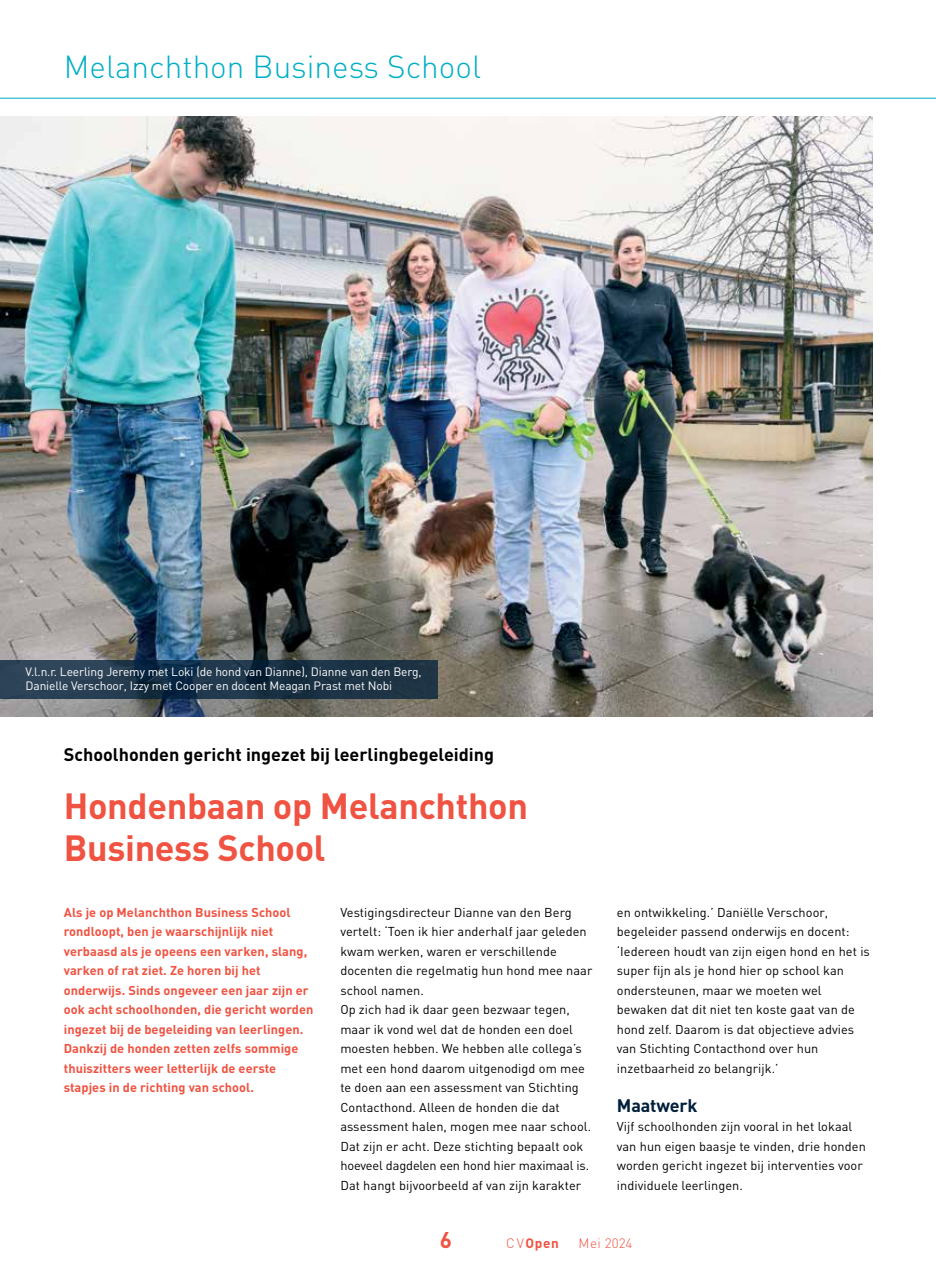
<style>
.page{position:relative;width:936px;height:1276px;background:#fff}
.page>*{position:absolute;margin:0;border:0;box-sizing:border-box;transform-origin:0 0}
.t1{font:700 36px/42px "DIN";letter-spacing:-.01em;color:#f05342}
.t2{font:300 31.5px "DIN";color:#00aec5}
.t3{font:700 22.5px "DIN";color:#f05342}
.t4{font:700 18px "DIN";color:#000}
.t5{font:700 18px "DIN";letter-spacing:-.01em;color:#001f3a}
.t6{font:300 13.5px "DIN";color:#f05342}
.t7{font:700 13.5px "DIN";color:#f05342}
.t8{font:12.75px/19.5px "DIN";letter-spacing:.005em;color:#000}
.t9{font:700 12.75px/19.5px "DIN";letter-spacing:.005em;color:#f05342}
.t10{font:12px/14.4px "DIN";letter-spacing:-.01em;color:#fff}
.s1{font-weight:300}
</style>
<div class="page">
<hr style="left:0;top:98px;width:935px;height:1px;background:#00aec5">
<img style="left:0;top:117px;width:872px;height:599px">
<svg style="left:0;top:660px;width:438px;height:39px;background:#1d3549"></svg>
<h2 class="t2" style="left:64px;top:47px;width:419px">Melanchthon Business School</h2>
<p class="t10" style="left:26px;top:664px;width:397px">V.l.n.r. Leerling Jeremy met Loki (de hond van Dianne), Dianne van den Berg,<br>Danielle Verschoor, Izzy met Cooper en docent Meagan Prast met Nobi</p>
<h3 class="t4" style="left:64px;top:742px;width:432px">Schoolhonden gericht ingezet bij leerlingbegeleiding</h3>
<h1 class="t1" style="left:64px;top:783px;width:465px">Hondenbaan op Melanchthon<br>Business School</h1>
<p class="t9" style="left:64px;top:902px;width:251px">Als je op Melanchthon Business School rondloopt, ben je waarschijnlijk niet verbaasd als je opeens een varken, slang, varken of rat ziet. Ze horen bij het onderwijs. Sinds ongeveer een jaar zijn er ook acht schoolhonden, die gericht worden ingezet bij de begeleiding van leerlingen.<br>Dankzij de honden zetten zelfs sommige thuiszitters weer letterlijk de eerste stapjes in de richting van school.</p>
<p class="t8" style="left:340px;top:902px;width:253px">Vestigingsdirecteur Dianne van den Berg vertelt: ‘Toen ik hier anderhalf jaar geleden kwam werken, waren er verschillende docenten die regelmatig hun hond mee naar school namen.<br>Op zich had ik daar geen bezwaar tegen, maar ik vond wel dat de honden een doel moesten hebben. We hebben alle collega’s met een hond daarom uitgenodigd om mee te doen aan een assessment van Stichting Contacthond. Alleen de honden die dat assessment halen, mogen mee naar school.<br>Dat zijn er acht. Deze stichting bepaalt ook hoeveel dagdelen een hond hier maximaal is.<br>Dat hangt bijvoorbeeld af van zijn karakter</p>
<p class="t8" style="left:617px;top:902px;width:254px">en ontwikkeling.’ Daniëlle Verschoor, begeleider passend onderwijs en docent: ‘Iedereen houdt van zijn eigen hond en het is super fijn als je hond hier op school kan ondersteunen, maar we moeten wel bewaken dat dit niet ten koste gaat van de hond zelf. Daarom is dat objectieve advies van Stichting Contacthond over hun inzetbaarheid zo belangrijk.’</p>
<h3 class="t5" style="left:617px;top:1093px;width:82px">Maatwerk</h3>
<p class="t8" style="left:617px;top:1116px;width:250px">Vijf schoolhonden zijn vooral in het lokaal van hun eigen baasje te vinden, drie honden worden gericht ingezet bij interventies voor individuele leerlingen.</p>
<h3 class="t3" style="left:440px;top:1225px;width:14px">6</h3>
<p class="t7" style="left:506px;top:1234px;width:54px"><span class="s1">CV</span>Open</p>
<p class="t6" style="left:578px;top:1235px;width:55px">Mei 2024</p>
</div>
